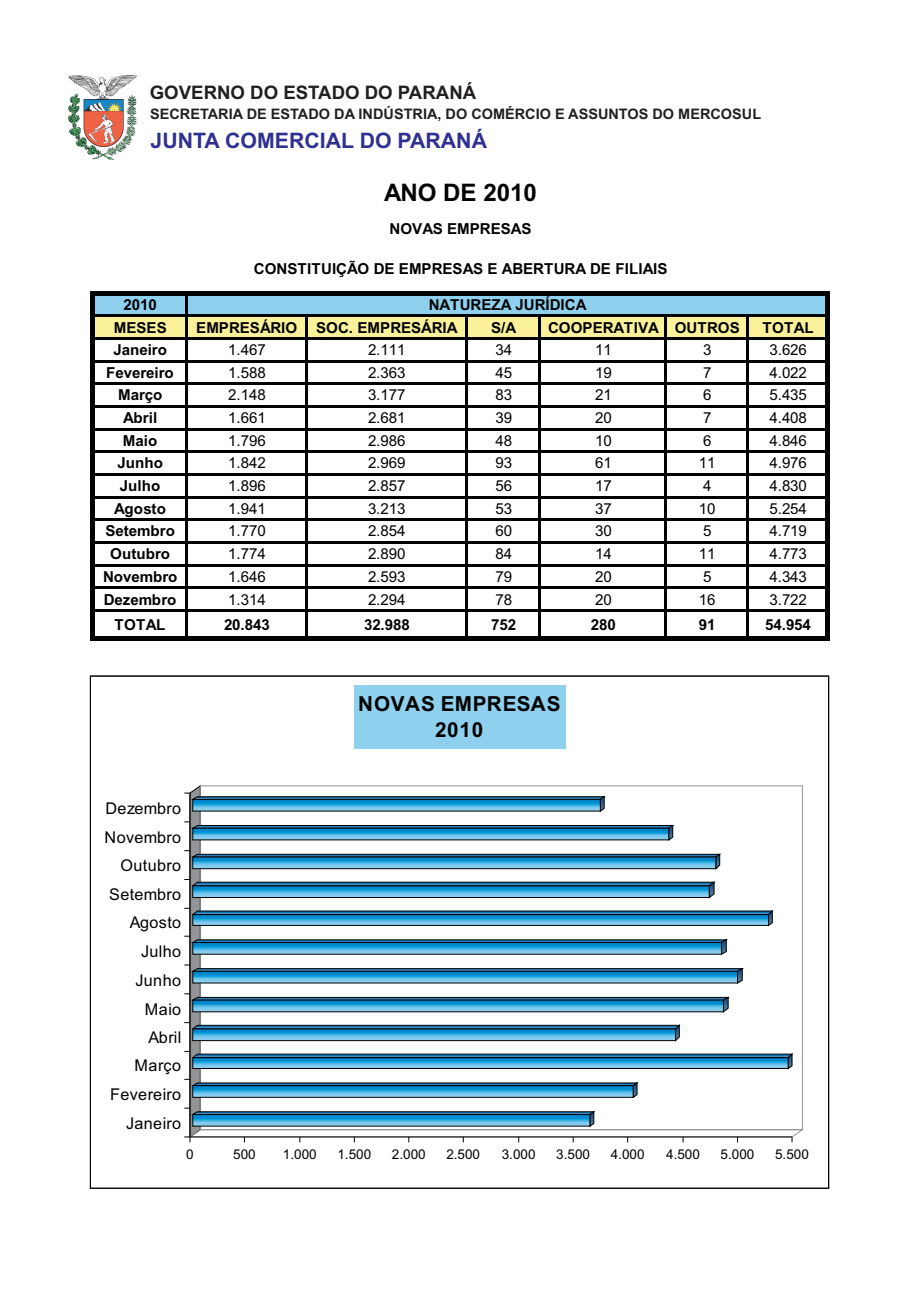
<style>
.page{position:relative;width:920px;height:1290px;background:#fff}
.page>*{position:absolute;margin:0;border:0;box-sizing:border-box;transform-origin:0 0}
.t1{font:700 24.15px "Arial";letter-spacing:-.005em;color:#010202}
.t2{font:700 21.3px "Arial";color:#2e3092}
.t3{font:700 20.7px/26.1px "Arial";letter-spacing:.035em;color:#010202;text-align:center}
.t4{font:700 18.6px "Arial";color:#231f20}
.t5{font:16.2px "Arial";letter-spacing:.025em;color:#010202}
.t6{font:15.15px "Arial";letter-spacing:-.01em;color:#010202}
.t7{font:700 15.15px/22.6px "Arial";color:#010202;text-align:center}
.t8{font:700 14.55px "Arial";color:#231f20}
.t9{font:13.5px "Arial";color:#010202}
</style>
<div class="page">
<img style="left:68px;top:75px;width:69px;height:84px">
<div style="left:93px;top:293px;width:735px;height:23px;background:#8fd0ee"></div>
<div style="left:93px;top:316px;width:735px;height:23px;background:#faf19a"></div>
<div style="left:90px;top:291px;width:5px;height:350px;background:#010202"></div>
<hr style="left:185px;top:295px;width:3px;height:341px;background:#010202">
<hr style="left:305px;top:317px;width:2px;height:319px;background:#010202">
<hr style="left:465px;top:317px;width:3px;height:319px;background:#010202">
<hr style="left:538px;top:317px;width:3px;height:319px;background:#010202">
<hr style="left:664px;top:317px;width:3px;height:319px;background:#010202">
<hr style="left:746px;top:317px;width:3px;height:319px;background:#010202">
<hr style="left:825px;top:295px;width:4px;height:346px;background:#010202">
<hr style="left:95px;top:291px;width:734px;height:4px;background:#010202">
<hr style="left:95px;top:314px;width:730px;height:3px;background:#010202">
<hr style="left:95px;top:337px;width:730px;height:3px;background:#010202">
<hr style="left:95px;top:360px;width:730px;height:3px;background:#010202">
<hr style="left:95px;top:382px;width:730px;height:3px;background:#010202">
<hr style="left:95px;top:405px;width:730px;height:3px;background:#010202">
<hr style="left:95px;top:428px;width:730px;height:3px;background:#010202">
<hr style="left:95px;top:450px;width:730px;height:3px;background:#010202">
<hr style="left:95px;top:473px;width:730px;height:3px;background:#010202">
<hr style="left:95px;top:496px;width:730px;height:3px;background:#010202">
<hr style="left:95px;top:518px;width:730px;height:3px;background:#010202">
<hr style="left:95px;top:541px;width:730px;height:3px;background:#010202">
<hr style="left:95px;top:564px;width:730px;height:3px;background:#010202">
<hr style="left:95px;top:586px;width:730px;height:3px;background:#010202">
<hr style="left:95px;top:609px;width:730px;height:3px;background:#010202">
<div style="left:95px;top:636px;width:734px;height:5px;background:#010202"></div>
<svg style="left:89px;top:675px;width:741px;height:514px"></svg>
<svg style="left:184px;top:785px;width:621px;height:357px"></svg>
<div style="left:354px;top:686px;width:212px;height:63px;background:#8fd0ee"></div>
<p class="t4" style="left:150px;top:86px;width:328px">GOVERNO DO ESTADO DO PARANÁ</p>
<p class="t8" style="left:150px;top:109px;width:613px">SECRETARIA DE ESTADO DA INDÚSTRIA, DO COMÉRCIO E ASSUNTOS DO MERCOSUL</p>
<h2 class="t2" style="left:151px;top:132px;width:338px">JUNTA COMERCIAL DO PARANÁ</h2>
<p class="t7" style="left:114px;top:295px;width:54px">2010<br>MESES</p>
<h1 class="t1" style="left:384px;top:184px;width:154px">ANO DE 2010</h1>
<p class="t7" style="left:390px;top:219px;width:143px">NOVAS EMPRESAS</p>
<p class="t7" style="left:254px;top:259px;width:415px">CONSTITUIÇÃO DE EMPRESAS E ABERTURA DE FILIAIS</p>
<p class="t7" style="left:429px;top:295px;width:159px">NATUREZA JURÍDICA</p>
<p class="t7" style="left:196px;top:317px;width:263px">EMPRESÁRIO SOC. EMPRESÁRIA</p>
<p class="t7" style="left:491px;top:317px;width:27px">S/A</p>
<p class="t7" style="left:548px;top:317px;width:193px">COOPERATIVA OUTROS</p>
<p class="t7" style="left:763px;top:317px;width:52px">TOTAL</p>
<p class="t7" style="left:113px;top:340px;width:55px">Janeiro</p>
<p class="t6" style="left:228px;top:344px;width:39px">1.467</p>
<p class="t6" style="left:368px;top:344px;width:39px">2.111</p>
<p class="t6" style="left:495px;top:344px;width:18px">34</p>
<p class="t6" style="left:595px;top:344px;width:18px">11</p>
<p class="t6" style="left:703px;top:344px;width:10px">3</p>
<p class="t6" style="left:769px;top:344px;width:39px">3.626</p>
<p class="t7" style="left:106px;top:362px;width:69px">Fevereiro</p>
<p class="t6" style="left:228px;top:367px;width:39px">1.588</p>
<p class="t6" style="left:368px;top:367px;width:39px">2.363</p>
<p class="t6" style="left:495px;top:367px;width:18px">45</p>
<p class="t6" style="left:595px;top:367px;width:18px">19</p>
<p class="t6" style="left:703px;top:367px;width:10px">7</p>
<p class="t6" style="left:769px;top:367px;width:39px">4.022</p>
<p class="t7" style="left:118px;top:385px;width:46px">Março</p>
<p class="t6" style="left:228px;top:389px;width:39px">2.148</p>
<p class="t6" style="left:368px;top:389px;width:39px">3.177</p>
<p class="t6" style="left:495px;top:389px;width:18px">83</p>
<p class="t6" style="left:595px;top:389px;width:18px">21</p>
<p class="t6" style="left:703px;top:389px;width:10px">6</p>
<p class="t6" style="left:769px;top:389px;width:39px">5.435</p>
<p class="t7" style="left:123px;top:408px;width:36px">Abril</p>
<p class="t6" style="left:228px;top:412px;width:39px">1.661</p>
<p class="t6" style="left:368px;top:412px;width:39px">2.681</p>
<p class="t6" style="left:495px;top:412px;width:18px">39</p>
<p class="t6" style="left:595px;top:412px;width:18px">20</p>
<p class="t6" style="left:703px;top:412px;width:10px">7</p>
<p class="t6" style="left:769px;top:412px;width:39px">4.408</p>
<p class="t7" style="left:123px;top:430px;width:36px">Maio</p>
<p class="t6" style="left:228px;top:435px;width:39px">1.796</p>
<p class="t6" style="left:368px;top:435px;width:39px">2.986</p>
<p class="t6" style="left:495px;top:435px;width:18px">48</p>
<p class="t6" style="left:595px;top:435px;width:18px">10</p>
<p class="t6" style="left:703px;top:435px;width:10px">6</p>
<p class="t6" style="left:769px;top:435px;width:39px">4.846</p>
<p class="t7" style="left:117px;top:453px;width:47px">Junho</p>
<p class="t6" style="left:228px;top:457px;width:39px">1.842</p>
<p class="t6" style="left:368px;top:457px;width:39px">2.969</p>
<p class="t6" style="left:495px;top:457px;width:18px">93</p>
<p class="t6" style="left:595px;top:457px;width:18px">61</p>
<p class="t6" style="left:699px;top:457px;width:18px">11</p>
<p class="t6" style="left:769px;top:457px;width:39px">4.976</p>
<p class="t7" style="left:120px;top:476px;width:42px">Julho</p>
<p class="t6" style="left:228px;top:480px;width:39px">1.896</p>
<p class="t6" style="left:368px;top:480px;width:39px">2.857</p>
<p class="t6" style="left:495px;top:480px;width:18px">56</p>
<p class="t6" style="left:595px;top:480px;width:18px">17</p>
<p class="t6" style="left:703px;top:480px;width:10px">4</p>
<p class="t6" style="left:769px;top:480px;width:39px">4.830</p>
<p class="t7" style="left:114px;top:498px;width:53px">Agosto</p>
<p class="t6" style="left:228px;top:503px;width:39px">1.941</p>
<p class="t6" style="left:368px;top:503px;width:39px">3.213</p>
<p class="t6" style="left:495px;top:503px;width:18px">53</p>
<p class="t6" style="left:595px;top:503px;width:18px">37</p>
<p class="t6" style="left:699px;top:503px;width:18px">10</p>
<p class="t6" style="left:769px;top:503px;width:39px">5.254</p>
<p class="t7" style="left:106px;top:521px;width:71px">Setembro</p>
<p class="t6" style="left:228px;top:525px;width:39px">1.770</p>
<p class="t6" style="left:368px;top:525px;width:39px">2.854</p>
<p class="t6" style="left:495px;top:525px;width:18px">60</p>
<p class="t6" style="left:595px;top:525px;width:18px">30</p>
<p class="t6" style="left:703px;top:525px;width:10px">5</p>
<p class="t6" style="left:769px;top:525px;width:39px">4.719</p>
<p class="t7" style="left:110px;top:544px;width:61px">Outubro</p>
<p class="t6" style="left:228px;top:548px;width:39px">1.774</p>
<p class="t6" style="left:368px;top:548px;width:39px">2.890</p>
<p class="t6" style="left:495px;top:548px;width:18px">84</p>
<p class="t6" style="left:595px;top:548px;width:18px">14</p>
<p class="t6" style="left:699px;top:548px;width:18px">11</p>
<p class="t6" style="left:769px;top:548px;width:39px">4.773</p>
<p class="t7" style="left:103px;top:567px;width:76px">Novembro</p>
<p class="t6" style="left:228px;top:571px;width:39px">1.646</p>
<p class="t6" style="left:368px;top:571px;width:39px">2.593</p>
<p class="t6" style="left:495px;top:571px;width:18px">79</p>
<p class="t6" style="left:595px;top:571px;width:18px">20</p>
<p class="t6" style="left:703px;top:571px;width:10px">5</p>
<p class="t6" style="left:769px;top:571px;width:39px">4.343</p>
<p class="t7" style="left:104px;top:589px;width:74px">Dezembro</p>
<p class="t6" style="left:228px;top:593px;width:39px">1.314</p>
<p class="t6" style="left:368px;top:593px;width:39px">2.294</p>
<p class="t6" style="left:495px;top:593px;width:18px">78</p>
<p class="t6" style="left:595px;top:593px;width:18px">20</p>
<p class="t6" style="left:699px;top:593px;width:18px">16</p>
<p class="t6" style="left:769px;top:593px;width:39px">3.722</p>
<p class="t7" style="left:115px;top:615px;width:52px">TOTAL</p>
<p class="t7" style="left:224px;top:615px;width:47px">20.843</p>
<p class="t7" style="left:364px;top:615px;width:47px">32.988</p>
<p class="t7" style="left:491px;top:615px;width:26px">752</p>
<p class="t7" style="left:591px;top:615px;width:26px">280</p>
<p class="t7" style="left:699px;top:615px;width:18px">91</p>
<p class="t7" style="left:765px;top:615px;width:47px">54.954</p>
<p class="t5" style="left:105px;top:802px;width:77px">Dezembro</p>
<p class="t5" style="left:104px;top:831px;width:78px">Novembro</p>
<p class="t5" style="left:120px;top:860px;width:62px">Outubro</p>
<p class="t5" style="left:109px;top:888px;width:73px">Setembro</p>
<p class="t5" style="left:130px;top:916px;width:53px">Agosto</p>
<p class="t5" style="left:141px;top:945px;width:41px">Julho</p>
<p class="t5" style="left:135px;top:974px;width:47px">Junho</p>
<p class="t5" style="left:145px;top:1003px;width:38px">Maio</p>
<p class="t5" style="left:149px;top:1031px;width:34px">Abril</p>
<p class="t5" style="left:135px;top:1059px;width:48px">Março</p>
<p class="t5" style="left:110px;top:1088px;width:72px">Fevereiro</p>
<p class="t5" style="left:126px;top:1117px;width:57px">Janeiro</p>
<h3 class="t3" style="left:358px;top:693px;width:204px">NOVAS EMPRESAS<br>2010</h3>
<p class="t9" style="left:186px;top:1149px;width:9px">0</p>
<p class="t9" style="left:233px;top:1149px;width:24px">500</p>
<p class="t9" style="left:283px;top:1149px;width:35px">1.000</p>
<p class="t9" style="left:337px;top:1149px;width:35px">1.500</p>
<p class="t9" style="left:392px;top:1149px;width:35px">2.000</p>
<p class="t9" style="left:446px;top:1149px;width:35px">2.500</p>
<p class="t9" style="left:502px;top:1149px;width:35px">3.000</p>
<p class="t9" style="left:556px;top:1149px;width:35px">3.500</p>
<p class="t9" style="left:611px;top:1149px;width:35px">4.000</p>
<p class="t9" style="left:666px;top:1149px;width:35px">4.500</p>
<p class="t9" style="left:721px;top:1149px;width:35px">5.000</p>
<p class="t9" style="left:775px;top:1149px;width:35px">5.500</p>
</div>
